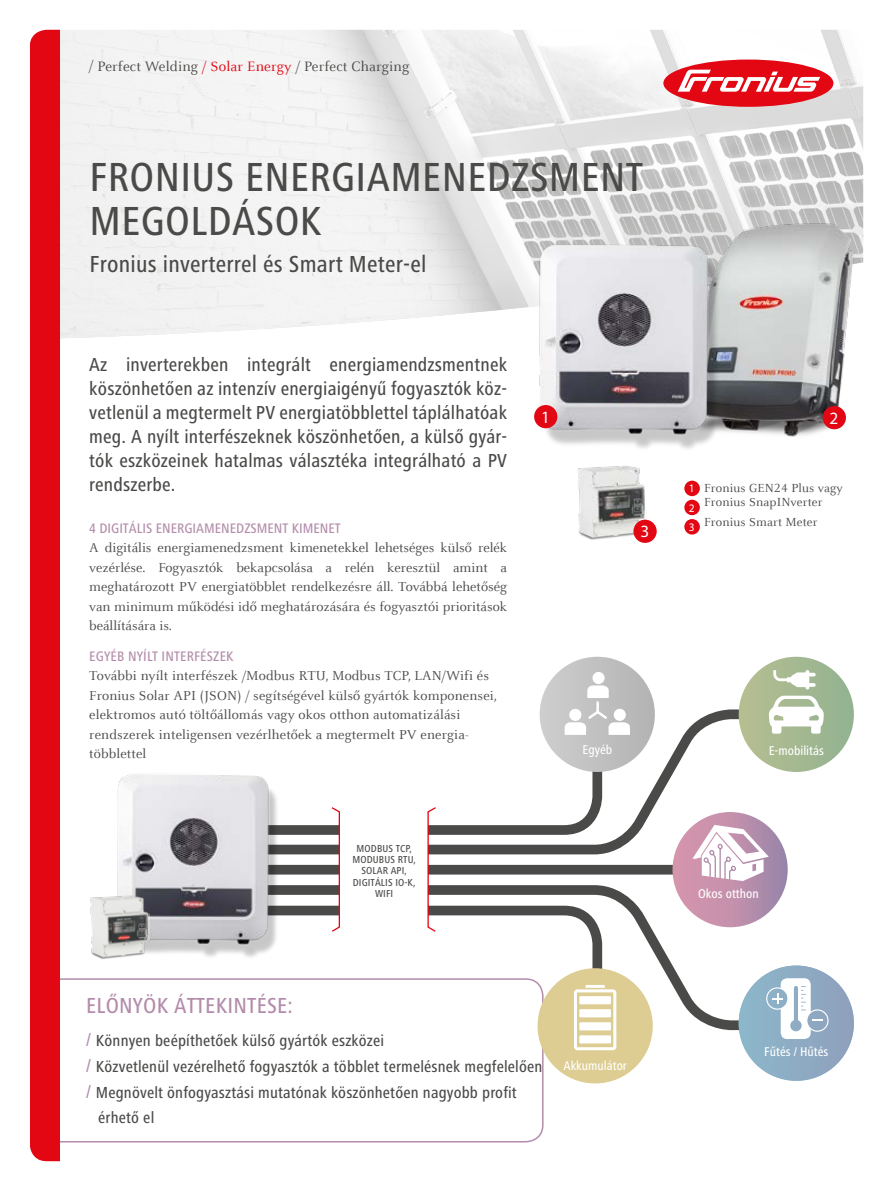
<style>
.page{position:relative;width:893px;height:1191px;background:#fff}
.page>*{position:absolute;margin:0;border:0;box-sizing:border-box;transform-origin:0 0}
.t1{font:500 condensed 42px/43.5px "Frutiger Next LTW1 G";letter-spacing:.01em;color:#4a4a49}
.t2{font:500 condensed 24px "Frutiger Next LTW1 G";letter-spacing:.01em;color:#4a4a49}
.t3{font:500 condensed 22.5px "Frutiger Next LTW1 G";letter-spacing:.01em;color:#b38cab}
.t4{font:500 condensed 19.5px/24px "Frutiger Next LTW1 G";letter-spacing:.01em;color:#4a4a49;text-align:justify}
.t5{font:17.25px "Myriad Pro";color:#fff}
.t6{font:500 condensed 16.5px "Frutiger Next LTW1 G";letter-spacing:.01em;color:#4a4a49}
.t7{font:15px "Celeste Offc Pro";letter-spacing:.01em;color:#4a4a49}
.t8{font:14.25px/19.5px "Celeste Offc Pro";letter-spacing:.01em;color:#4a4a49;text-align:justify}
.t9{font:500 condensed 14.25px "Frutiger Next LTW1 G";color:#b38cab}
.t10{font:500 condensed 13.2px "Frutiger Next LTW1 G";color:#fff}
.t11{font:12.9px/14.2px "Celeste Offc Pro";letter-spacing:.01em;color:#4a4a49}
.t12{font:11.55px/19.2px "Myriad Pro";color:#fff;text-align:justify}
.t13{font:500 condensed 10.5px/11.1px "Frutiger Next LTW1 G";letter-spacing:.01em;color:#4a4a49;text-align:center}
.s1{color:#e30613}
.s2{font-size:19.5px;color:#b38cab}
.s3{color:#fff}
</style>
<div class="page">
<img style="left:60px;top:30px;width:803px;height:309px">
<div style="left:663px;top:60px;width:170px;height:47px;background:#e30613;border-radius:50%"></div>
<svg style="left:678px;top:70px;width:142px;height:22px"></svg>
<svg style="left:60px;top:978px;width:484px;height:165px"></svg>
<div style="left:684px;top:480px;width:16px;height:16px;background:#e30613;border-radius:50%"></div>
<div style="left:684px;top:500px;width:16px;height:15px;background:#e30613;border-radius:50%"></div>
<div style="left:684px;top:519px;width:16px;height:15px;background:#e30613;border-radius:50%"></div>
<img style="left:679px;top:205px;width:185px;height:232px">
<div style="left:823px;top:406px;width:23px;height:23px;background:#e30613;border-radius:50%"></div>
<img style="left:519px;top:216px;width:213px;height:233px">
<div style="left:534px;top:405px;width:23px;height:23px;background:#e30613;border-radius:50%"></div>
<img style="left:578px;top:466px;width:67px;height:75px">
<div style="left:633px;top:519px;width:24px;height:24px;background:#e30613;border-radius:50%"></div>
<div style="left:266px;top:865px;width:415px;height:9px;background:#4a4a49"></div>
<svg style="left:630px;top:704px;width:149px;height:137px"></svg>
<svg style="left:630px;top:899px;width:149px;height:136px"></svg>
<div style="left:538px;top:968px;width:115px;height:115px;background:#ddcd92;border-radius:50%"></div>
<div style="left:739px;top:657px;width:115px;height:115px;background:linear-gradient(to right,#b7bf91,#93b392);border-radius:58px"></div>
<svg style="left:769px;top:695px;width:55px;height:38px"></svg>
<svg style="left:773px;top:670px;width:43px;height:19px"></svg>
<div style="left:739px;top:965px;width:115px;height:115px;background:#8eacc3;border-radius:58px"></div>
<div style="left:672px;top:812px;width:116px;height:115px;background:linear-gradient(to right,#de98ae,#a189ac);border-radius:58px"></div>
<svg style="left:692px;top:825px;width:77px;height:56px"></svg>
<svg style="left:540px;top:657px;width:115px;height:115px;background:#bcbcbc"></svg>
<div style="left:592px;top:672px;width:13px;height:12px;background:#fff;border-radius:50%"></div>
<div style="left:766px;top:987px;width:22px;height:22px;border:1px solid #fff;border-radius:50%"></div>
<div style="left:806px;top:1009px;width:23px;height:22px;border:1px solid #fff;border-radius:50%"></div>
<svg style="left:772px;top:978px;width:51px;height:61px"></svg>
<img style="left:117px;top:774px;width:128px;height:183px">
<img style="left:90px;top:894px;width:59px;height:65px">
<svg style="left:245px;top:685px;width:385px;height:365px"></svg>
<div style="left:30px;top:30px;width:30px;height:1131px;background:#e30613"></div>
<p class="t7" style="left:89px;top:57px;width:322px">/ Perfect Welding <span class="s1">/ Solar Energy</span> / Perfect Charging</p>
<h1 class="t1" style="left:90px;top:155px;width:555px">FRONIUS ENERGIAMENEDZSMENT<br>MEGOLDÁSOK</h1>
<h2 class="t2" style="left:90px;top:251px;width:338px">Fronius inverterrel és Smart Meter-el</h2>
<p class="t4" style="left:89px;top:353px;width:419px">Az inverterekben integrált energiamendzsmentnek köszönhetően az intenzív energiaigényű fogyasztók köz&shy;vetlenül a megtermelt PV energiatöbblettel táplálhatóak meg. A nyílt interfészeknek köszönhetően, a külső gyár&shy;tók eszközeinek hatalmas választéka integrálható a PV rendszerbe.</p>
<p class="t9" style="left:89px;top:520px;width:253px">4 DIGITÁLIS ENERGIAMENEDZSMENT KIMENET</p>
<p class="t8" style="left:89px;top:538px;width:419px">A digitális energiamenedzsment kimenetekkel lehetséges külső relék vezérlése. Fogyasztók bekapcsolása a relén keresztül amint a meghatározott PV energiatöbblet rendelkezésre áll. Továbbá lehetőség van minimum működési idő meghatározására és fogyasztói prioritások beállítására is.</p>
<p class="t9" style="left:89px;top:648px;width:146px">EGYÉB NYÍLT INTERFÉSZEK</p>
<p class="t8" style="left:89px;top:665px;width:409px;text-align:left">További nyílt interfészek /Modbus RTU, Modbus TCP, LAN/Wifi és Fronius Solar API (JSON) / segítségével külső gyártók komponensei, elektromos autó töltőállomás vagy okos otthon automatizálási rendszerek inteligensen vezérlhetőek a megtermelt PV energia&shy;többlettel</p>
<p class="t13" style="left:352px;top:843px;width:65px">MODBUS TCP,<br>MODUBUS RTU,<br>SOLAR API,<br>DIGITÁLIS IO-K,<br>WIFI</p>
<p class="t5" style="left:541px;top:406px;width:10px">1</p>
<p class="t5" style="left:640px;top:521px;width:10px">3</p>
<p class="t10" style="left:582px;top:742px;width:31px">Egyéb</p>
<h3 class="t3" style="left:86px;top:992px;width:208px">ELŐNYÖK ÁTTEKINTÉSE:</h3>
<p class="t6" style="left:86px;top:1030px;width:300px"><span class="s2">/</span> Könnyen beépíthetőek külső gyártók eszközei</p>
<p class="t6" style="left:86px;top:1056px;width:458px"><span class="s2">/</span> Közvetlenül vezérelhető fogyasztók a többlet termelésnek megfelelően</p>
<p class="t6" style="left:86px;top:1082px;width:453px"><span class="s2">/</span> Megnövelt önfogyasztási mutatónak köszönhetően nagyobb profit <span class="s3">f</span></p>
<p class="t6" style="left:98px;top:1108px;width:58px">érhető el</p>
<p class="t10" style="left:563px;top:1057px;width:65px">Akkumulátor</p>
<p class="t5" style="left:830px;top:407px;width:10px">2</p>
<p class="t12" style="left:689px;top:479px;width:7px">1<br>2<br>3</p>
<p class="t11" style="left:704px;top:481px;width:140px">Fronius GEN24 Plus vagy<br>Fronius SnapINverter</p>
<p class="t11" style="left:704px;top:514px;width:115px">Fronius Smart Meter</p>
<p class="t10" style="left:769px;top:742px;width:57px">E-mobilitás</p>
<p class="t10" style="left:698px;top:886px;width:62px">Okos otthon</p>
<p class="t10" style="left:764px;top:1044px;width:66px">Fűtés / Hűtés</p>
</div>
